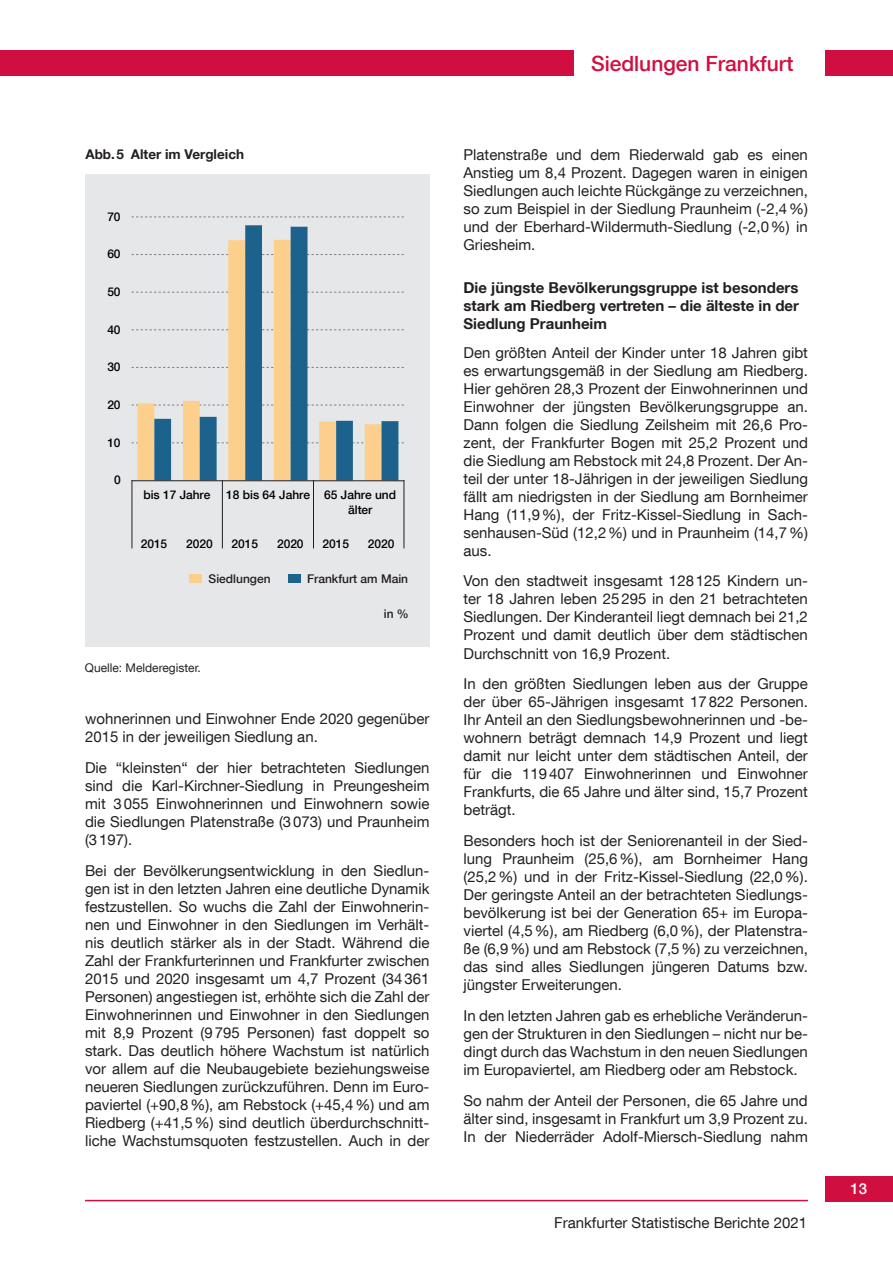
<style>
.page{position:relative;width:893px;height:1263px;background:#fff}
.page>*{position:absolute;margin:0;border:0;box-sizing:border-box;transform-origin:0 0}
.t1{font:500 21px "Helvetica Neue LT Com";color:#d10e40}
.t2{font:15px/18px "Helvetica Neue LT Com";color:#231f20;text-align:justify}
.t3{font:700 15px/18px "Helvetica Neue LT Com";color:#231f20;text-align:justify}
.t4{font:500 15px "Helvetica Neue LT Com";color:#fff}
.t5{font:700 13.5px "Helvetica Neue LT Com";color:#231f20}
.t6{font:500 12px/14.4px "Helvetica Neue LT Com";letter-spacing:-.005em;color:#000001}
.t7{font:500 12px "Helvetica Neue LT Com";color:#231f20}
.t8{font:12px "Helvetica Neue LT Com";color:#231f20}
</style>
<div class="page">
<div style="left:0;top:50px;width:893px;height:25px;background:#d10e40"></div>
<hr style="left:85px;top:1200px;width:723px;height:1px;background:#d10e40">
<div style="left:825px;top:1176px;width:68px;height:25px;background:#d10e40"></div>
<div style="left:574px;top:45px;width:251px;height:36px;background:#fff"></div>
<div style="left:85px;top:174px;width:344px;height:472px;background:#e6e7e9"></div>
<div style="left:189px;top:575px;width:13px;height:8px;background:#fdcf8c"></div>
<div style="left:288px;top:575px;width:12px;height:8px;background:#1d628c"></div>
<svg style="left:132px;top:217px;width:272px;height:1px"></svg>
<svg style="left:137px;top:254px;width:17px;height:226px"></svg>
<svg style="left:154px;top:225px;width:244px;height:255px"></svg>
<hr style="left:132px;top:480px;width:272px;height:1px;background:#231f20">
<hr style="left:132px;top:481px;width:1px;height:67px;background:#231f20">
<hr style="left:222px;top:481px;width:1px;height:67px;background:#231f20">
<hr style="left:313px;top:481px;width:1px;height:67px;background:#231f20">
<hr style="left:404px;top:481px;width:1px;height:67px;background:#231f20">
<p class="t5" style="left:85px;top:145px;width:160px">Abb.5 Alter im Vergleich</p>
<p class="t6" style="left:107px;top:209px;width:15px">70</p>
<p class="t6" style="left:107px;top:247px;width:15px">60</p>
<p class="t6" style="left:107px;top:284px;width:15px">50</p>
<p class="t6" style="left:107px;top:322px;width:15px">40</p>
<p class="t6" style="left:107px;top:360px;width:15px">30</p>
<p class="t6" style="left:107px;top:397px;width:15px">20</p>
<p class="t6" style="left:107px;top:435px;width:15px">10</p>
<p class="t6" style="left:114px;top:473px;width:8px">0</p>
<p class="t6" style="left:143px;top:488px;width:69px">bis 17 Jahre</p>
<p class="t6" style="left:348px;top:488px;width:50px;text-indent:-122px">18 bis 64 Jahre 65 Jahre und älter</p>
<p class="t6" style="left:141px;top:537px;width:28px">2015</p>
<p class="t6" style="left:186px;top:537px;width:28px">2020</p>
<p class="t6" style="left:232px;top:537px;width:28px">2015</p>
<p class="t6" style="left:277px;top:537px;width:28px">2020</p>
<p class="t6" style="left:323px;top:537px;width:28px">2015</p>
<p class="t6" style="left:368px;top:537px;width:28px">2020</p>
<p class="t7" style="left:209px;top:572px;width:64px">Siedlungen</p>
<p class="t7" style="left:307px;top:572px;width:103px">Frankfurt am Main</p>
<p class="t7" style="left:384px;top:607px;width:27px">in %</p>
<p class="t8" style="left:85px;top:660px;width:118px">Quelle: Melderegister.</p>
<p class="t2" style="left:85px;top:709px;width:346px">wohnerinnen und Einwohner Ende 2020 gegenüber<br>2015 in der jeweiligen Siedlung an.</p>
<p class="t2" style="left:85px;top:758px;width:346px">Die “kleinsten“ der hier betrachteten Siedlungen sind die Karl-Kirchner-Siedlung in Preungesheim mit 3055 Einwohnerinnen und Einwohnern sowie die Siedlungen Platenstraße (3073) und Praunheim (3197).</p>
<p class="t2" style="left:85px;top:861px;width:346px">Bei der Bevölkerungsentwicklung in den Siedlun&shy;gen ist in den letzten Jahren eine deutliche Dynamik festzustellen. So wuchs die Zahl der Einwohnerin&shy;nen und Einwohner in den Siedlungen im Verhält&shy;nis deutlich stärker als in der Stadt. Während die Zahl der Frankfurterinnen und Frankfurter zwischen 2015 und 2020 insgesamt um 4,7 Prozent (34361<br>Personen) angestiegen ist, erhöhte sich die Zahl der Einwohnerinnen und Einwohner in den Siedlungen mit 8,9 Prozent (9795 Personen) fast doppelt so stark. Das deutlich höhere Wachstum ist natürlich vor allem auf die Neubaugebiete beziehungsweise neueren Siedlungen zurückzuführen. Denn im Euro&shy;paviertel (+90,8%), am Rebstock (+45,4%) und am Riedberg (+41,5%) sind deutlich überdurchschnitt&shy;liche Wachstumsquoten festzustellen. Auch in der</p>
<h1 class="t1" style="left:591px;top:50px;width:204px">Siedlungen Frankfurt</h1>
<p class="t2" style="left:463px;top:145px;width:346px">Platenstraße und dem Riederwald gab es einen Anstieg um 8,4 Prozent. Dagegen waren in einigen Siedlungen auch leichte Rückgänge zu verzeichnen, so zum Beispiel in der Siedlung Praunheim (-2,4%) und der Eberhard-Wildermuth-Siedlung (-2,0%) in Griesheim.</p>
<p class="t3" style="left:463px;top:278px;width:337px">Die jüngste Bevölkerungsgruppe ist besonders stark am Riedberg vertreten – die älteste in der Siedlung Praunheim</p>
<p class="t2" style="left:463px;top:343px;width:346px">Den größten Anteil der Kinder unter 18 Jahren gibt es erwartungsgemäß in der Siedlung am Riedberg.<br>Hier gehören 28,3 Prozent der Einwohnerinnen und Einwohner der jüngsten Bevölkerungsgruppe an.<br>Dann folgen die Siedlung Zeilsheim mit 26,6 Pro&shy;zent, der Frankfurter Bogen mit 25,2 Prozent und die Siedlung am Rebstock mit 24,8 Prozent. Der An&shy;teil der unter 18-Jährigen in der jeweiligen Siedlung fällt am niedrigsten in der Siedlung am Bornheimer Hang (11,9%), der Fritz-Kissel-Siedlung in Sach&shy;senhausen-Süd (12,2%) und in Praunheim (14,7%) aus.</p>
<p class="t2" style="left:463px;top:572px;width:346px">Von den stadtweit insgesamt 128125 Kindern un&shy;ter 18 Jahren leben 25295 in den 21 betrachteten Siedlungen. Der Kinderanteil liegt demnach bei 21,2<br>Prozent und damit deutlich über dem städtischen Durchschnitt von 16,9 Prozent.</p>
<p class="t2" style="left:463px;top:674px;width:346px">In den größten Siedlungen leben aus der Gruppe der über 65-Jährigen insgesamt 17822 Personen.<br>Ihr Anteil an den Siedlungsbewohnerinnen und -be&shy;wohnern beträgt demnach 14,9 Prozent und liegt damit nur leicht unter dem städtischen Anteil, der für die 119407 Einwohnerinnen und Einwohner Frankfurts, die 65 Jahre und älter sind, 15,7 Prozent beträgt.</p>
<p class="t2" style="left:463px;top:831px;width:346px">Besonders hoch ist der Seniorenanteil in der Sied&shy;lung Praunheim (25,6%), am Bornheimer Hang (25,2%) und in der Fritz-Kissel-Siedlung (22,0%).<br>Der geringste Anteil an der betrachteten Siedlungs&shy;bevölkerung ist bei der Generation 65+ im Europa&shy;viertel (4,5%), am Riedberg (6,0%), der Platenstra&shy;ße (6,9%) und am Rebstock (7,5%) zu verzeichnen, das sind alles Siedlungen jüngeren Datums bzw. jüngster Erweiterungen.</p>
<p class="t2" style="left:463px;top:1006px;width:346px">In den letzten Jahren gab es erhebliche Veränderun&shy;gen der Strukturen in den Siedlungen – nicht nur be&shy;dingt durch das Wachstum in den neuen Siedlungen im Europaviertel, am Riedberg oder am Rebstock.</p>
<p class="t2" style="left:463px;top:1091px;width:346px">So nahm der Anteil der Personen, die 65 Jahre und älter sind, insgesamt in Frankfurt um 3,9 Prozent zu.<br>In der Niederräder Adolf-Miersch-Siedlung nahm</p>
<p class="t2" style="left:554px;top:1213px;width:255px">Frankfurter Statistische Berichte 2021</p>
<p class="t4" style="left:851px;top:1179px;width:18px">13</p>
</div>
